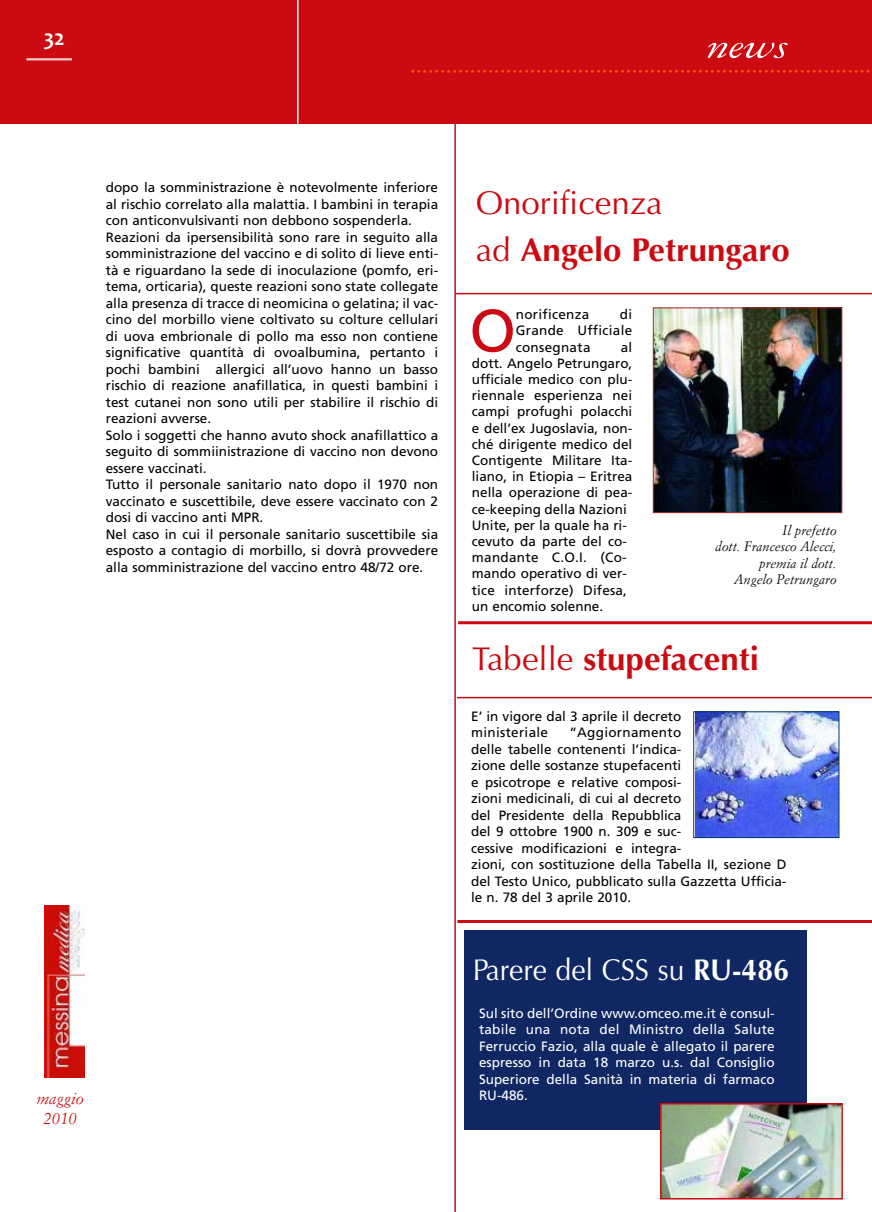
<style>
.page{position:relative;width:872px;height:1212px;background:#fff}
.page>*{position:absolute;margin:0;border:0;box-sizing:border-box;transform-origin:0 0}
.t1{font:59.85px "Frutiger";color:#cb0b11}
.t2{font:italic 37.5px "Garamond 3 LT Std";color:#fff;scale:1.36 1}
.t3{font:700 33px/47.1px "Optima";color:#cb0b11}
.t4{font:30px "Optima";color:#fff;scale:.94 1}
.t5{font:700 22.5px "Candara";color:#fff}
.t6{font:italic 16.5px/19.8px "Simoncini Garamond";color:#cb0b11;text-align:center}
.t7{font:13.5px/16.5px "Frutiger";color:#000}
.t8{font:13.5px/16.5px "Frutiger LT Std";color:#000}
.t9{font:13.5px/16.5px "Frutiger";color:#fff;text-align:justify}
.t10{font:italic 13.5px/16.2px "Simoncini Garamond";color:#000;text-align:right}
.t11{font:13.5px "Frutiger";letter-spacing:.02em;color:#000}
.s1{font-weight:400}
.s2{font-weight:700}
</style>
<div class="page">
<div style="left:463px;top:930px;width:343px;height:199px;background:#0f2762"></div>
<div style="left:0;top:0;width:872px;height:124px;background:#cb0b11"></div>
<svg style="left:411px;top:70px;width:459px;height:3px"></svg>
<hr style="left:26px;top:60px;width:46px;height:1px;background:#fff">
<hr style="left:26px;top:58px;width:46px;height:1px;background:#fff">
<hr style="left:297px;top:0;width:1px;height:124px;background:#fff">
<img style="left:45px;top:906px;width:40px;height:171px">
<hr style="left:454px;top:118px;width:2px;height:1094px;background:#cb0b11">
<img style="left:655px;top:309px;width:185px;height:202px">
<div style="left:653px;top:307px;width:189px;height:206px;border:1px solid #a83127"></div>
<hr style="left:455px;top:293px;width:417px;height:1px;background:#cb0b11">
<hr style="left:457px;top:697px;width:415px;height:1px;background:#cb0b11">
<hr style="left:458px;top:621px;width:414px;height:3px;background:#cb0b11">
<hr style="left:457px;top:920px;width:415px;height:3px;background:#cb0b11">
<img style="left:696px;top:713px;width:141px;height:123px">
<div style="left:693px;top:711px;width:146px;height:127px;border:1px solid #063464"></div>
<img style="left:663px;top:1106px;width:177px;height:90px">
<div style="left:660px;top:1103px;width:183px;height:96px;border:2px solid #cb0b11"></div>
<h3 class="t5" style="left:44px;top:24px;width:23px">32</h3>
<h2 class="t2" style="left:706px;top:33px;width:62px">news</h2>
<p class="t7" style="left:106px;top:180px;width:334px">dopo la somministrazione è notevolmente inferiore al rischio correlato alla malattia. I bambini in terapia con anticonvulsivanti non debbono sospenderla.<br>Reazioni da ipersensibilità sono rare in seguito alla somministrazione del vaccino e di solito di lieve enti&shy;tà e riguardano la sede di inoculazione (pomfo, eri&shy;tema, orticaria), queste reazioni sono state collegate alla presenza di tracce di neomicina o gelatina; il vac&shy;cino del morbillo viene coltivato su colture cellulari di uova embrionale di pollo ma esso non contiene significative quantità di ovoalbumina, pertanto i pochi bambini allergici all’uovo hanno un basso rischio di reazione anafillatica, in questi bambini i test cutanei non sono utili per stabilire il rischio di reazioni avverse.<br>Solo i soggetti che hanno avuto shock anafillattico a seguito di sommiinistrazione di vaccino non devono essere vaccinati.<br>Tutto il personale sanitario nato dopo il 1970 non vaccinato e suscettibile, deve essere vaccinato con 2 dosi di vaccino anti MPR.<br>Nel caso in cui il personale sanitario suscettibile sia esposto a contagio di morbillo, si dovrà provvedere alla somministrazione del vaccino entro 48/72 ore.</p>
<p class="t6" style="left:36px;top:1090px;width:49px">maggio<br>2010</p>
<h3 class="t3" style="left:475px;top:180px;width:315px"><span class="s1">Onorificenza<br>ad</span> Angelo Petrungaro</h3>
<h1 class="t1" style="left:469px;top:307px;width:48px">O</h1>
<p class="t11" style="left:516px;top:309px;width:75px">norificenza</p>
<p class="t7" style="left:516px;top:307px;width:118px;text-align:justify;text-indent:104px">di Grande Ufficiale consegnata</p>
<p class="t7" style="left:472px;top:340px;width:162px;text-indent:149px">al dott. Angelo Petrungaro, ufficiale medico con plu&shy;riennale esperienza nei campi profughi polacchi e dell’ex Jugoslavia, non&shy;ché dirigente medico del<br>Contigente Militare Ita&shy;liano, in Etiopia – Eritrea nella operazione di pea&shy;ce-keeping della Nazioni<br>Unite, per la quale ha ri&shy;cevuto da parte del co&shy;mandante C.O.I. (Co&shy;mando operativo di ver&shy;tice interforze) Difesa, un encomio solenne.</p>
<p class="t10" style="left:715px;top:523px;width:123px">Il prefetto<br>dott. Francesco Alecci, premia il dott.<br>Angelo Petrungaro</p>
<h3 class="t3" style="left:472px;top:635px;width:288px"><span class="s1">Tabelle</span> stupefacenti</h3>
<p class="t8" style="left:471px;top:709px;width:212px">E’ in vigore dal 3 aprile il decreto ministeriale</p>
<p class="t8" style="left:471px;top:725px;width:317px;text-indent:98px">“Aggiornamento<br>delle tabelle contenenti l’indica-<br>zione delle sostanze stupefacenti<br>e psicotrope e relative composi-<br>zioni medicinali, di cui al decreto<br>del Presidente della Repubblica<br>del 9 ottobre 1900 n. 309 e suc-<br>cessive modificazioni e integra-<br>zioni, con sostituzione della Tabella II, sezione D del Testo Unico, pubblicato sulla Gazzetta Ufficia&shy;le n. 78 del 3 aprile 2010.</p>
<h3 class="t4" style="left:473px;top:953px;width:338px">Parere del CSS su <span class="s2">RU-486</span></h3>
<p class="t9" style="left:479px;top:1006px;width:297px">Sul sito dell’Ordine www.omceo.me.it è consul&shy;tabile una nota del Ministro della Salute Ferruccio Fazio, alla quale è allegato il parere espresso in data 18 marzo u.s. dal Consiglio Superiore della Sanità in materia di farmaco RU-486.</p>
</div>
